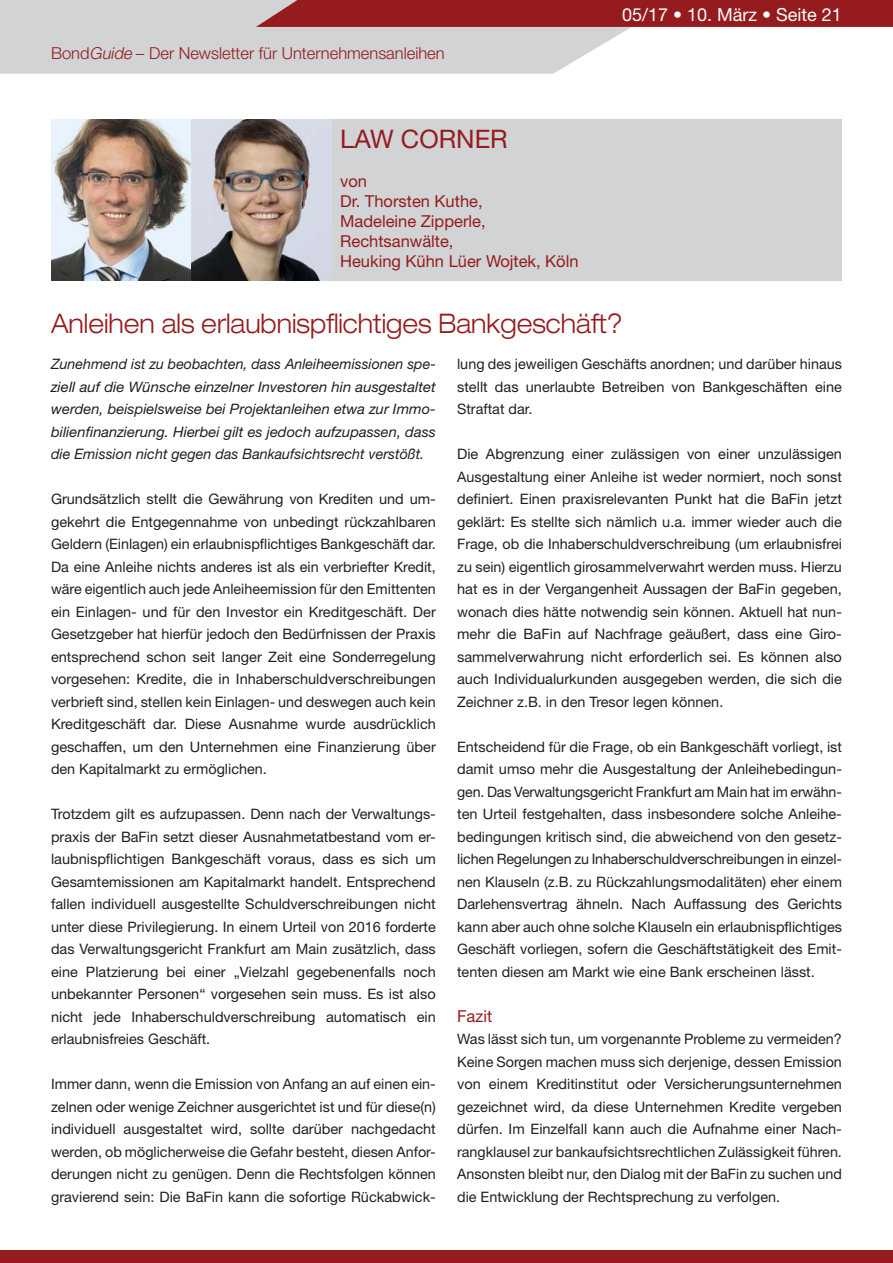
<style>
.page{position:relative;width:893px;height:1263px;background:#fff}
.page>*{position:absolute;margin:0;border:0;box-sizing:border-box;transform-origin:0 0}
.t1{font:300 expanded 27px "Helvetica Neue";color:#961b1e;scale:.9 1}
.t2{font:25.5px "Helvetica Neue";color:#961b1e}
.t3{font:18px "Helvetica Neue";color:#fff}
.t4{font:16.5px/19.8px "Helvetica Neue";color:#961b1e}
.t5{font:300 16.5px "Helvetica Neue";color:#961b1e}
.t6{font:14.4px/22.5px "Helvetica Neue";color:#231f20;text-align:justify}
.t7{font:italic 14.4px/22.5px "Helvetica Neue";color:#231f20;text-align:justify}
.s1{font-style:italic}
</style>
<div class="page">
<div style="left:0;top:0;width:631px;height:74px;background:#d1d3d4"></div>
<svg style="left:256px;top:0;width:637px;height:27px;background:#982124"></svg>
<div style="left:0;top:1250px;width:893px;height:13px;background:#961b1e"></div>
<img style="left:51px;top:119px;width:281px;height:162px">
<div style="left:332px;top:119px;width:510px;height:162px;background:#d1d3d4"></div>
<p class="t5" style="left:51px;top:47px;width:395px">Bond<span class="s1">Guide</span> – Der Newsletter für Unternehmensanleihen</p>
<h2 class="t2" style="left:340px;top:130px;width:169px">LAW CORNER</h2>
<p class="t4" style="left:340px;top:174px;width:240px">von<br>Dr. Thorsten Kuthe,<br>Madeleine Zipperle,<br>Rechtsanwälte,<br>Heuking Kühn Lüer Wojtek, Köln</p>
<p class="t3" style="left:622px;top:9px;width:221px">05/17 • 10. März • Seite 21</p>
<h1 class="t1" style="left:51px;top:314px;width:637px">Anleihen als erlaubnispflichtiges Bankgeschäft?</h1>
<p class="t6" style="left:457px;top:354px;width:386px">lung des jeweiligen Geschäfts anordnen; und darüber hinaus stellt das unerlaubte Betreiben von Bankgeschäften eine Straftat dar.</p>
<p class="t6" style="left:457px;top:444px;width:386px">Die Abgrenzung einer zulässigen von einer unzulässigen Ausgestal tung einer Anleihe ist weder normiert, noch sonst definiert. Einen praxisrelevanten Punkt hat die BaFin jetzt geklärt: Es stellte sich nämlich u.a. immer wieder auch die Frage, ob die Inhaberschuldverschreibung (um erlaubnisfrei zu sein) eigentlich girosammelverwahrt werden muss. Hierzu hat es in der Vergangenheit Aussagen der BaFin gegeben, wonach dies hätte notwendig sein können. Aktuell hat nun&shy;mehr die BaFin auf Nachfrage geäußert, dass eine Giro&shy;sammelverwahrung nicht erforderlich sei. Es können also auch Individualurkunden ausgegeben werden, die sich die Zeichner z.B. in den Tresor legen können.</p>
<p class="t6" style="left:457px;top:737px;width:386px">Entscheidend für die Frage, ob ein Bankgeschäft vorliegt, ist damit umso mehr die Ausgestaltung der Anleihebedingun&shy;gen. Das Verwaltungsgericht Frankfurt am Main hat im erwähn&shy;ten Urteil festgehalten, dass insbesondere solche Anleihe&shy;bedingungen kritisch sind, die abweichend von den gesetz&shy;lichen Regelungen zu Inhaberschuldverschreibungen in einzel&shy;nen Klauseln (z.B. zu Rückzahlungsmodalitäten) eher einem Darlehensvertrag ähneln. Nach Auffassung des Gerichts kann aber auch ohne solche Klauseln ein erlaubnispflichtiges Geschäft vorliegen, sofern die Geschäftstätigkeit des Emit&shy;tenten diesen am Markt wie eine Bank erscheinen lässt.</p>
<p class="t4" style="left:457px;top:1008px;width:37px">Fazit</p>
<p class="t6" style="left:457px;top:1029px;width:386px">Was lässt sich tun, um vorgenannte Probleme zu vermeiden?<br>Keine Sorgen machen muss sich derjenige, dessen Emis sion von einem Kreditinstitut oder Versicherungsunternehmen gezeichnet wird, da diese Unternehmen Kredite vergeben dürfen. Im Einzelfall kann auch die Aufnahme einer Nach&shy;rangklausel zur bankaufsichtsrechtlichen Zulässigkeit führen.<br>Ansonsten bleibt nur, den Dialog mit der BaFin zu suchen und die Entwicklung der Rechtsprechung zu verfolgen.</p>
<p class="t7" style="left:51px;top:354px;width:386px">Zunehmend ist zu beobachten, dass Anleiheemissionen spe&shy;ziell auf die Wünsche einzelner Investoren hin ausgestaltet werden, beispielsweise bei Projektanleihen etwa zur Immo&shy;bilienfinanzierung. Hierbei gilt es jedoch aufzupassen, dass die Emission nicht gegen das Bankaufsichtsrecht verstößt.</p>
<p class="t6" style="left:51px;top:489px;width:386px">Grundsätzlich stellt die Gewährung von Krediten und um&shy;gekehrt die Entgegennahme von unbedingt rückzahlbaren Geldern (Einlagen) ein erlaubnispflichtiges Bankgeschäft dar.<br>Da eine Anleihe nichts anderes ist als ein verbriefter Kredit, wäre eigentlich auch jede Anleiheemission für den Emit tenten ein Einlagen- und für den Investor ein Kreditgeschäft. Der Gesetz geber hat hierfür jedoch den Bedürfnissen der Praxis entsprechend schon seit langer Zeit eine Sonderregelung vorgesehen: Kredite, die in Inhaberschuldverschreibungen verbrieft sind, stellen kein Einlagen- und deswegen auch kein Kreditgeschäft dar. Diese Ausnahme wurde ausdrücklich geschaf fen, um den Unternehmen eine Finanzierung über den Kapitalmarkt zu ermöglichen.</p>
<p class="t6" style="left:51px;top:804px;width:386px">Trotzdem gilt es aufzupassen. Denn nach der Verwaltungs&shy;praxis der BaFin setzt dieser Ausnahmetatbestand vom er&shy;laubnispflichtigen Bankgeschäft voraus, dass es sich um Gesamt emissionen am Kapitalmarkt handelt. Entsprechend fallen individuell ausgestellte Schuldverschreibungen nicht unter diese Privilegierung. In einem Urteil von 2016 forderte das Verwaltungsgericht Frankfurt am Main zusätzlich, dass eine Platzierung bei einer „Vielzahl gegebenenfalls noch unbekann ter Personen“ vorgesehen sein muss. Es ist also nicht jede Inhaberschuldverschreibung automatisch ein erlaub nisfreies Geschäft.</p>
<p class="t6" style="left:51px;top:1074px;width:386px">Immer dann, wenn die Emission von Anfang an auf einen ein&shy;zelnen oder wenige Zeichner ausgerichtet ist und für diese(n) individuell ausgestaltet wird, sollte darüber nachgedacht werden, ob möglicherweise die Gefahr besteht, diesen Anfor&shy;derungen nicht zu genügen. Denn die Rechtsfolgen können gravierend sein: Die BaFin kann die sofortige Rückabwick-</p>
</div>
